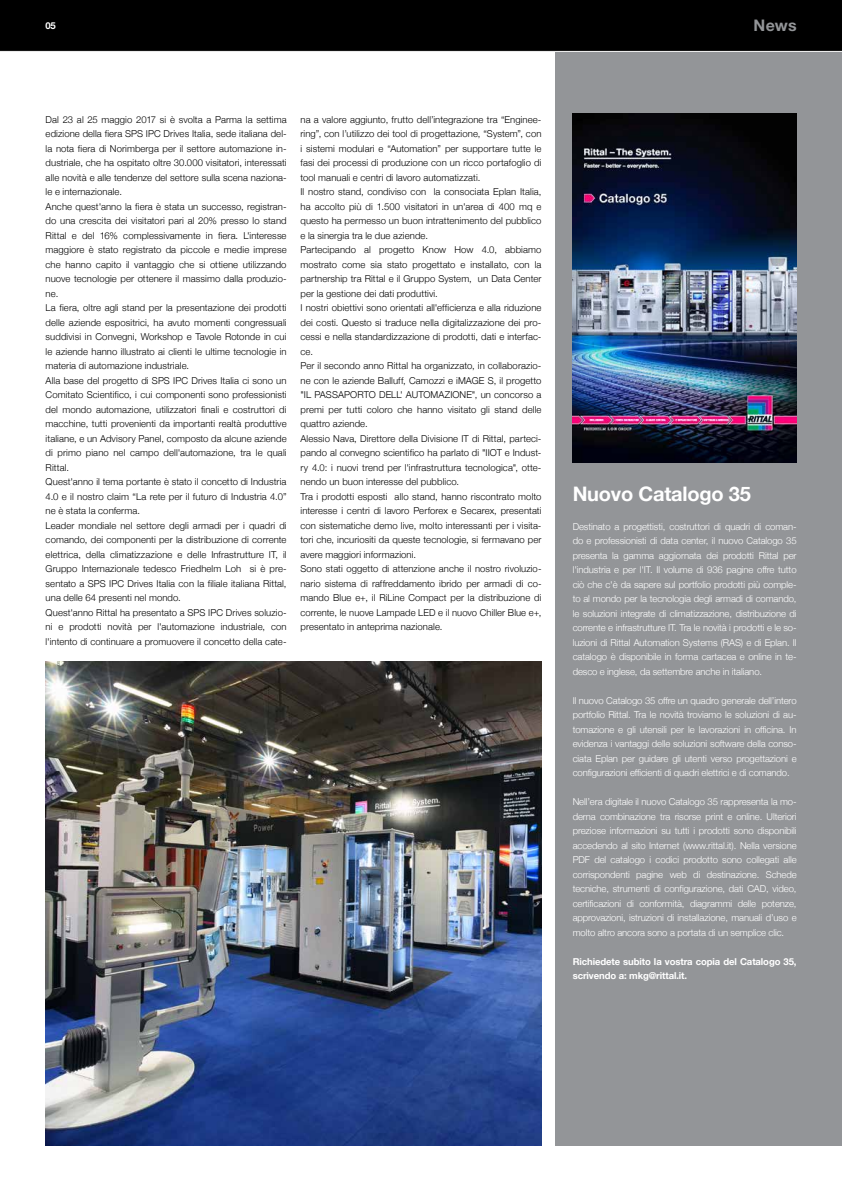
<style>
.page{position:relative;width:842px;height:1191px;background:#fff}
.page>*{position:absolute;margin:0;border:0;box-sizing:border-box;transform-origin:0 0}
.t1{font:700 20px "Helvetica Neue";letter-spacing:-.01em;color:#fff}
.t2{font:700 16px "Helvetica Neue LT Std";color:#939598}
.t3{font:300 9.5px/14.5px "Helvetica Neue";letter-spacing:.01em;color:#000}
.t4{font:300 9.5px/14.5px "Helvetica Neue";letter-spacing:-.01em;color:#fff;text-align:justify}
.t5{font:700 9.5px/14.5px "Helvetica Neue";letter-spacing:-.01em;color:#fff}
.t6{font:700 9.5px "Helvetica Neue LT Std";color:#fff}
</style>
<div class="page">
<div style="left:556px;top:0;width:286px;height:1145px;background:#939598"></div>
<img style="left:573px;top:113px;width:224px;height:349px">
<img style="left:45px;top:661px;width:496px;height:484px">
<div style="left:0;top:0;width:842px;height:51px;background:#000"></div>
<hr style="left:0;top:51px;width:842px;height:1px;background:#fff">
<p class="t6" style="left:45px;top:20px;width:12px">05</p>
<h2 class="t2" style="left:754px;top:16px;width:45px">News</h2>
<p class="t3" style="left:46px;top:111px;width:242px">Dal 23 al 25 maggio 2017 si è svolta a Parma la settima edizione della fiera SPS IPC Drives Italia, sede italiana del&shy;la nota fiera di Norimberga per il settore automazione in&shy;dustriale, che ha ospitato oltre 30.000 visitatori, interessati alle novità e alle tendenze del settore sulla scena naziona&shy;le e internazionale.<br>Anche quest'anno la fiera è stata un successo, registran&shy;do una crescita dei visitatori pari al 20% presso lo stand Rittal e del 16% complessivamente in fiera. L'interesse maggiore è stato registrato da piccole e medie imprese che hanno capito il vantaggio che si ottiene utilizzando nuove tecnologie per ottenere il massimo dalla produzio&shy;ne.<br>La fiera, oltre agli stand per la presentazione dei prodotti delle aziende espositrici, ha avuto momenti congressuali suddivisi in Convegni, Workshop e Tavole Rotonde in cui le aziende hanno illustrato ai clienti le ultime tecnologie in materia di automazione industriale.<br>Alla base del progetto di SPS IPC Drives Italia ci sono un Comitato Scientifico, i cui componenti sono professionisti del mondo automazione, utilizzatori finali e costruttori di macchine, tutti provenienti da importanti realtà produttive italiane, e un Advisory Panel, composto da alcune aziende di primo piano nel campo dell'automazione, tra le quali Rittal.<br>Quest'anno il tema portante è stato il concetto di Industria 4.0 e il nostro claim “La rete per il futuro di Industria 4.0” ne è stata la conferma.<br>Leader mondiale nel settore degli armadi per i quadri di comando, dei componenti per la distribuzione di corrente elettrica, della climatizzazione e delle Infrastrutture IT, il Gruppo Internazionale tedesco Friedhelm Loh si è pre&shy;sentato a SPS IPC Drives Italia con la filiale italiana Rittal, una delle 64 presenti nel mondo.<br>Quest'anno Rittal ha presentato a SPS IPC Drives soluzio&shy;ni e prodotti novità per l'automazione industriale, con l'intento di continuare a promuovere il concetto della cate-</p>
<p class="t3" style="left:300px;top:111px;width:242px">na a valore aggiunto, frutto dell’integrazione tra “Enginee&shy;ring”, con l’utilizzo dei tool di progettazione, “System”, con i sistemi modulari e “Automation” per supportare tutte le fasi dei processi di produzione con un ricco portafoglio di tool manuali e centri di lavoro automatizzati.<br>Il nostro stand, condiviso con la consociata Eplan Italia, ha accolto più di 1.500 visitatori in un'area di 400 mq e questo ha permesso un buon intrattenimento del pubblico e la sinergia tra le due aziende.<br>Partecipando al progetto Know How 4.0, abbiamo mostrato come sia stato progettato e installato, con la partnership tra Rittal e il Gruppo System, un Data Center per la gestione dei dati produttivi.<br>I nostri obiettivi sono orientati all'efficienza e alla riduzione dei costi. Questo si traduce nella digitalizzazione dei pro&shy;cessi e nella standardizzazione di prodotti, dati e interfac&shy;ce.<br>Per il secondo anno Rittal ha organizzato, in collaborazio&shy;ne con le aziende Balluff, Camozzi e iMAGE S, il progetto "IL PASSAPORTO DELL' AUTOMAZIONE", un concorso a premi per tutti coloro che hanno visitato gli stand delle quattro aziende.<br>Alessio Nava, Direttore della Divisione IT di Rittal, parteci&shy;pando al convegno scientifico ha parlato di "IIOT e Indust&shy;ry 4.0: i nuovi trend per l'infrastruttura tecnologica", otte&shy;nendo un buon interesse del pubblico.<br>Tra i prodotti esposti allo stand, hanno riscontrato molto interesse i centri di lavoro Perforex e Secarex, presentati con sistematiche demo live, molto interessanti per i visita&shy;tori che, incuriositi da queste tecnologie, si fermavano per avere maggiori informazioni.<br>Sono stati oggetto di attenzione anche il nostro rivoluzio&shy;nario sistema di raffreddamento ibrido per armadi di co&shy;mando Blue e+, il RiLine Compact per la distribuzione di corrente, le nuove Lampade LED e il nuovo Chiller Blue e+, presentato in anteprima nazionale.</p>
<h1 class="t1" style="left:573px;top:478px;width:180px">Nuovo Catalogo 35</h1>
<p class="t4" style="left:573px;top:518px;width:225px">Destinato a progettisti, costruttori di quadri di coman&shy;do e professionisti di data center, il nuovo Catalogo 35 presenta la gamma aggiornata dei prodotti Rittal per l'industria e per l'IT. Il volume di 936 pagine offre tutto ciò che c'è da sapere sul portfolio prodotti più comple&shy;to al mondo per la tecnologia degli armadi di comando, le soluzioni integrate di climatizzazione, distribuzione di corrente e infrastrutture IT. Tra le novità i prodotti e le so&shy;luzioni di Rittal Automation Systems (RAS) e di Eplan. Il catalogo è disponibile in forma cartacea e online in te&shy;desco e inglese, da settembre anche in italiano.</p>
<p class="t4" style="left:573px;top:692px;width:225px">Il nuovo Catalogo 35 offre un quadro generale dell’intero portfolio Rittal. Tra le novità troviamo le soluzioni di au&shy;tomazione e gli utensili per le lavorazioni in officina. In evidenza i vantaggi delle soluzioni software della conso&shy;ciata Eplan per guidare gli utenti verso progettazioni e configurazioni efficienti di quadri elettrici e di comando.</p>
<p class="t4" style="left:573px;top:794px;width:225px">Nell’era digitale il nuovo Catalogo 35 rappresenta la mo&shy;derna combinazione tra risorse print e online. Ulteriori preziose informazioni su tutti i prodotti sono disponibili accedendo al sito Internet (www.rittal.it). Nella versione PDF del catalogo i codici prodotto sono collegati alle corrispondenti pagine web di destinazione. Schede tecniche, strumenti di configurazione, dati CAD, video, certificazioni di conformità, diagrammi delle potenze, approvazioni, istruzioni di installazione, manuali d’uso e molto altro ancora sono a portata di un semplice clic.</p>
<p class="t5" style="left:573px;top:954px;width:225px">Richiedete subito la vostra copia del Catalogo 35, scrivendo a: mkg@rittal.it.</p>
</div>
